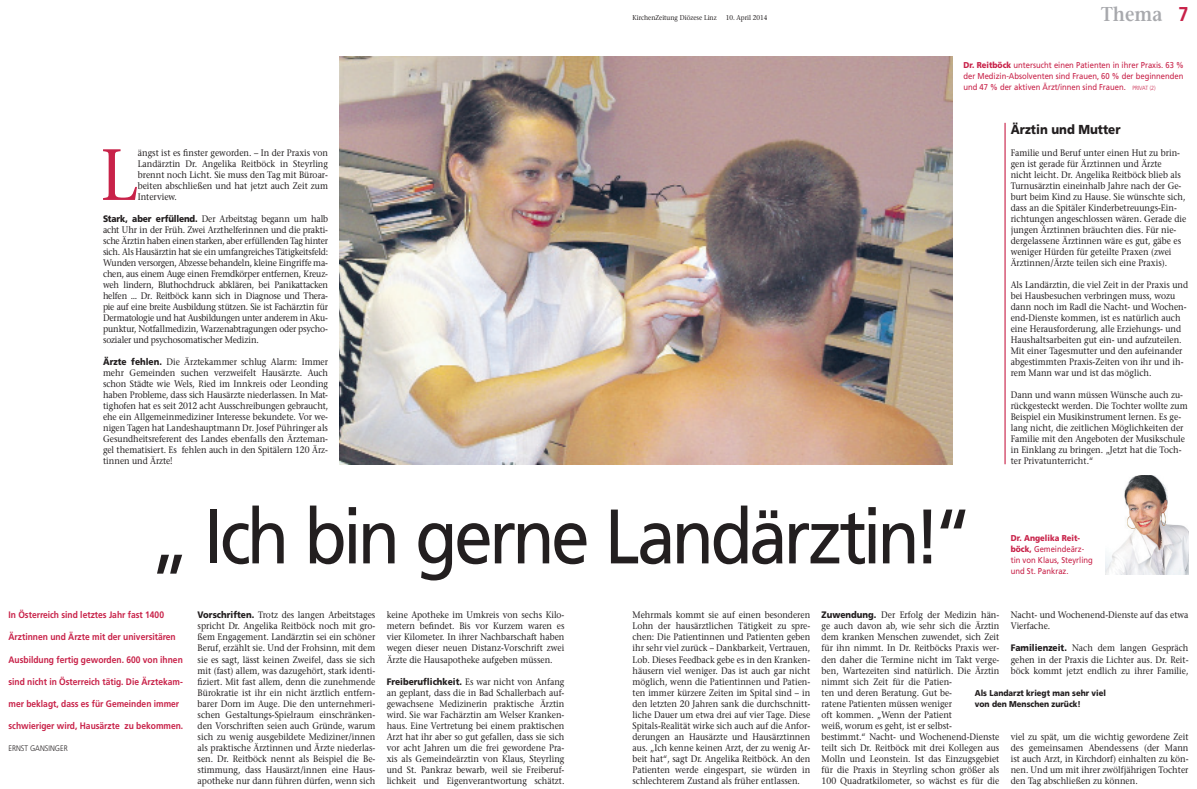
<style>
.page{position:relative;width:1197px;height:789px;background:#fff}
.page>*{position:absolute;margin:0;border:0;box-sizing:border-box;transform-origin:0 0}
._77_Titel_Frutiger{font:77px "Frutiger LT Std";letter-spacing:-.055em;color:#231f20;scale:.9 1}
.Initial_Stone_Fliess{font:500 72.3px "Stone Serif Std";color:#c82249;scale:.9 1}
.Fliesstext_Stone_Ran{font:600 20px "Stone Serif Std";color:#a8a9ad;scale:.9 1}
._13_Titel_Frutiger_B{font:900 13px "Frutiger LT Std";color:#231f20;scale:.9 1}
.Fliesstext_Stone{font:500 9.4px/11px "Stone Serif Std";color:#231f20;text-align:justify;scale:.9 1}
.Fliesstext_Stone_Ran-2{font:500 9.4px/11px "Stone Serif Std";color:#231f20;scale:.9 1}
.Vorspann_Magazin{font:700 9.4px "Frutiger LT Std";color:#c82249;scale:.9 1}
.Initial_Stone_Fliess-2{font:500 9.4px/11px "Stone Serif Std";color:#231f20;text-align:justify;scale:.9 1}
.BU_rot{font:8.5px/11px "Frutiger LT Std";color:#c82249;text-align:justify;scale:.9 1}
.Fliesstext_Stone_Ran-3{font:8.5px/11px "Frutiger LT Std";color:#c82249;scale:.9 1}
.Pullout_schwarz{font:900 8.5px/11px "Frutiger LT Std";color:#231f20;scale:.9 1}
.Autor{font:300 8px "Frutiger LT Std";color:#231f20;scale:.9 1}
.Fliesstext_Stone_Ran-4{font:500 7px "Stone Serif Std";color:#231f20;scale:.9 1}
.s1{font-family:"Frutiger LT Std";font-weight:700;color:#c82249}
.s2{font-family:"Frutiger LT Std";font-weight:900}
.s3{font-weight:900}
.s4{font-weight:300;font-size:6px}
</style>
<div class="page">
<img style="left:339px;top:57px;width:612px;height:407px">
<hr style="left:1004px;top:123px;width:1px;height:341px;background:#c82249">
<img style="left:1105px;top:475px;width:83px;height:99px">
<p class="Fliesstext_Stone_Ran-4" style="left:632px;top:14px;width:95px">KirchenZeitung Diözese Linz</p>
<p class="Fliesstext_Stone_Ran-4" style="left:725px;top:14px;width:48px">10. April 2014</p>
<p class="Fliesstext_Stone_Ran" style="left:1100px;top:2px;width:98px">Thema <span class="s1">7</span></p>
<p class="Initial_Stone_Fliess" style="left:100px;top:132px;width:43px">L</p>
<p class="Initial_Stone_Fliess-2" style="left:138px;top:147px;width:213px">ängst ist es finster geworden. – In der Praxis von Landärztin Dr. Angelika Reitböck in Steyrling brennt noch Licht. Sie muss den Tag mit Büroar&shy;beiten abschließen und hat jetzt auch Zeit zum Interview.</p>
<p class="Fliesstext_Stone" style="left:103px;top:213px;width:251px"><span class="s2">Stark, aber erfüllend.</span> Der Arbeitstag begann um halb acht Uhr in der Früh. Zwei Arzthelferinnen und die prakti&shy;sche Ärztin haben einen starken, aber erfüllenden Tag hinter sich. Als Hausärztin hat sie ein umfangreiches Tätigkeitsfeld:<br>Wunden versorgen, Abzesse behandeln, kleine Eingriffe ma&shy;chen, aus einem Auge einen Fremdkörper entfernen, Kreuz&shy;weh lindern, Bluthochdruck abklären, bei Panikattacken helfen ... Dr. Reitböck kann sich in Diagnose und Thera&shy;pie auf eine breite Ausbildung stützen. Sie ist Fachärztin für Dermatologie und hat Ausbildungen unter anderem in Aku&shy;punktur, Notfallmedizin, Warzenabtragungen oder psycho&shy;sozialer und psychosomatischer Medizin.</p>
<p class="Fliesstext_Stone" style="left:103px;top:356px;width:251px"><span class="s2">Ärzte fehlen.</span> Die Ärztekammer schlug Alarm: Immer mehr Gemeinden suchen verzweifelt Hausärzte. Auch schon Städte wie Wels, Ried im Innkreis oder Leonding haben Probleme, dass sich Hausärzte niederlassen. In Mat&shy;tighofen hat es seit 2012 acht Ausschreibungen gebraucht, ehe ein Allgemeinmediziner Interesse bekundete. Vor we&shy;nigen Tagen hat Landeshauptmann Dr. Josef Pühringer als Gesundheitsreferent des Landes ebenfalls den Ärzteman&shy;gel thematisiert. Es fehlen auch in den Spitälern 120 Ärz&shy;tinnen und Ärzte!</p>
<p class="BU_rot" style="left:963px;top:59px;width:246px"><span class="s3">Dr. Reitböck</span> untersucht einen Patienten in ihrer Praxis. 63 % der Medizin-Absolventen sind Frauen, 60 % der beginnenden und 47 % der aktiven Ärzt/innen sind Frauen. <span class="s4">PRIVAT (2)</span></p>
<p class="_13_Titel_Frutiger_B" style="left:1010px;top:121px;width:124px">Ärztin und Mutter</p>
<p class="Fliesstext_Stone_Ran-2" style="left:1010px;top:147px;width:197px">Familie und Beruf unter einen Hut zu brin&shy;gen ist gerade für Ärztinnen und Ärzte<br>nicht leicht. Dr. Angelika Reitböck blieb als Turnusärztin eineinhalb Jahre nach der Ge&shy;burt beim Kind zu Hause. Sie wünschte sich, dass an die Spitäler Kinderbetreuungs-Ein&shy;richtungen angeschlossen wären. Gerade die jungen Ärztinnen bräuchten dies. Für nie&shy;dergelassene Ärztinnen wäre es gut, gäbe es weniger Hürden für geteilte Praxen (zwei Ärztinnen/Ärzte teilen sich eine Praxis).</p>
<p class="Fliesstext_Stone_Ran-2" style="left:1010px;top:279px;width:199px">Als Landärztin, die viel Zeit in der Praxis und bei Hausbesuchen verbringen muss, wozu dann noch im Radl die Nacht- und Wochen&shy;end-Dienste kommen, ist es natürlich auch eine Herausforderung, alle Erziehungs- und Haushaltsarbeiten gut ein- und aufzuteilen.<br>Mit einer Tagesmutter und den aufeinander abgestimmten Praxis-Zeiten von ihr und ih&shy;rem Mann war und ist das möglich.</p>
<p class="Fliesstext_Stone_Ran-2" style="left:1010px;top:389px;width:198px">Dann und wann müssen Wünsche auch zu&shy;rückgesteckt werden. Die Tochter wollte zum Beispiel ein Musikinstrument lernen. Es ge&shy;lang nicht, die zeitlichen Möglichkeiten der Familie mit den Angeboten der Musikschule in Einklang zu bringen. „Jetzt hat die Toch&shy;ter Privatunterricht.“</p>
<p class="_77_Titel_Frutiger" style="left:150px;top:491px;width:914px">„ Ich bin gerne Landärztin!“</p>
<p class="Fliesstext_Stone_Ran-3" style="left:1010px;top:532px;width:93px"><span class="s3">Dr. Angelika Reit&shy;böck,</span> Gemeindeärz&shy;tin von Klaus, Steyrling und St. Pankraz.</p>
<p class="Vorspann_Magazin" style="left:9px;top:609px;width:174px">In Österreich sind letztes Jahr fast 1400</p>
<p class="Vorspann_Magazin" style="left:9px;top:631px;width:187px">Ärztinnen und Ärzte mit der universitären</p>
<p class="Vorspann_Magazin" style="left:9px;top:653px;width:195px">Ausbildung fertig geworden. 600 von ihnen</p>
<p class="Vorspann_Magazin" style="left:9px;top:675px;width:195px">sind nicht in Österreich tätig. Die Ärztekam-</p>
<p class="Vorspann_Magazin" style="left:9px;top:697px;width:191px">mer beklagt, dass es für Gemeinden immer</p>
<p class="Vorspann_Magazin" style="left:9px;top:719px;width:196px">schwieriger wird, Hausärzte zu bekommen.</p>
<p class="Autor" style="left:9px;top:742px;width:67px">ERNST GANSINGER</p>
<p class="Fliesstext_Stone" style="left:197px;top:609px;width:199px"><span class="s2">Vorschriften.</span> Trotz des langen Arbeitstages spricht Dr. Angelika Reitböck noch mit gro&shy;ßem Engagement. Landärztin sei ein schöner Beruf, erzählt sie. Und der Frohsinn, mit dem sie es sagt, lässt keinen Zweifel, dass sie sich mit (fast) allem, was dazugehört, stark identi&shy;fiziert. Mit fast allem, denn die zunehmende Bürokratie ist ihr ein nicht ärztlich entfern&shy;barer Dorn im Auge. Die den unternehmeri&shy;schen Gestaltungs-Spielraum einschränken&shy;den Vorschriften seien auch Gründe, warum sich zu wenig ausgebildete Mediziner/innen als praktische Ärztinnen und Ärzte niederlas&shy;sen. Dr. Reitböck nennt als Beispiel die Be&shy;stimmung, dass Hausärzt/innen eine Haus&shy;apotheke nur dann führen dürfen, wenn sich</p>
<p class="Fliesstext_Stone" style="left:386px;top:609px;width:199px">keine Apotheke im Umkreis von sechs Kilo&shy;metern befindet. Bis vor Kurzem waren es vier Kilometer. In ihrer Nachbarschaft haben wegen dieser neuen Distanz-Vorschrift zwei Ärzte die Hausapotheke aufgeben müssen.</p>
<p class="Fliesstext_Stone" style="left:386px;top:675px;width:199px"><span class="s2">Freiberuflichkeit.</span> Es war nicht von Anfang an geplant, dass die in Bad Schallerbach auf&shy;gewachsene Medizinerin praktische Ärztin wird. Sie war Fachärztin am Welser Kranken&shy;haus. Eine Vertretung bei einem praktischen Arzt hat ihr aber so gut gefallen, dass sie sich vor acht Jahren um die frei gewordene Pra&shy;xis als Gemeindeärztin von Klaus, Steyrling und St. Pankraz bewarb, weil sie Freiberuf&shy;lichkeit und Eigenverantwortung schätzt.</p>
<p class="Fliesstext_Stone" style="left:632px;top:609px;width:199px">Mehrmals kommt sie auf einen besonderen Lohn der hausärztlichen Tätigkeit zu spre&shy;chen: Die Patientinnen und Patienten geben ihr sehr viel zurück – Dankbarkeit, Vertrauen, Lob. Dieses Feedback gebe es in den Kranken&shy;häusern viel weniger. Das ist auch gar nicht möglich, wenn die Patientinnen und Patien&shy;ten immer kürzere Zeiten im Spital sind – in den letzten 20 Jahren sank die durchschnitt&shy;liche Dauer um etwa drei auf vier Tage. Diese Spitals-Realität wirke sich auch auf die Anfor&shy;derungen an Hausärzte und Hausärztinnen aus. „Ich kenne keinen Arzt, der zu wenig Ar&shy;beit hat“, sagt Dr. Angelika Reitböck. An den Patienten werde eingespart, sie würden in schlechterem Zustand als früher entlassen.</p>
<p class="Fliesstext_Stone" style="left:821px;top:609px;width:199px;text-align:left"><span class="s2">Zuwendung.</span> Der Erfolg der Medizin hän&shy;ge auch davon ab, wie sehr sich die Ärztin dem kranken Menschen zuwendet, sich Zeit für ihn nimmt. In Dr. Reitböcks Praxis wer&shy;den daher die Termine nicht im Takt verge&shy;ben, Wartezeiten sind natürlich. Die Ärztin nimmt sich Zeit für die Patien-<br>ten und deren Beratung. Gut be-<br>ratene Patienten müssen weniger<br>oft kommen. „Wenn der Patient<br>weiß, worum es geht, ist er selbst-<br>bestimmt.“ Nacht- und Wochenend-Dienste teilt sich Dr. Reitböck mit drei Kollegen aus Molln und Leonstein. Ist das Einzugsgebiet für die Praxis in Steyrling schon größer als 100 Quadratkilometer, so wächst es für die</p>
<p class="Fliesstext_Stone" style="left:1010px;top:609px;width:199px">Nacht- und Wochenend-Dienste auf das etwa<br>Vierfache.</p>
<p class="Fliesstext_Stone" style="left:1010px;top:642px;width:199px"><span class="s2">Familienzeit.</span> Nach dem langen Gespräch gehen in der Praxis die Lichter aus. Dr. Reit&shy;böck kommt jetzt endlich zu ihrer Familie,</p>
<p class="Pullout_schwarz" style="left:974px;top:686px;width:147px">Als Landarzt kriegt man sehr viel von den Menschen zurück!</p>
<p class="Fliesstext_Stone" style="left:1010px;top:730px;width:199px">viel zu spät, um die wichtig gewordene Zeit des gemeinsamen Abendessens (der Mann ist auch Arzt, in Kirchdorf) einhalten zu kön&shy;nen. Und um mit ihrer zwölfjährigen Tochter den Tag abschließen zu können.</p>
</div>
